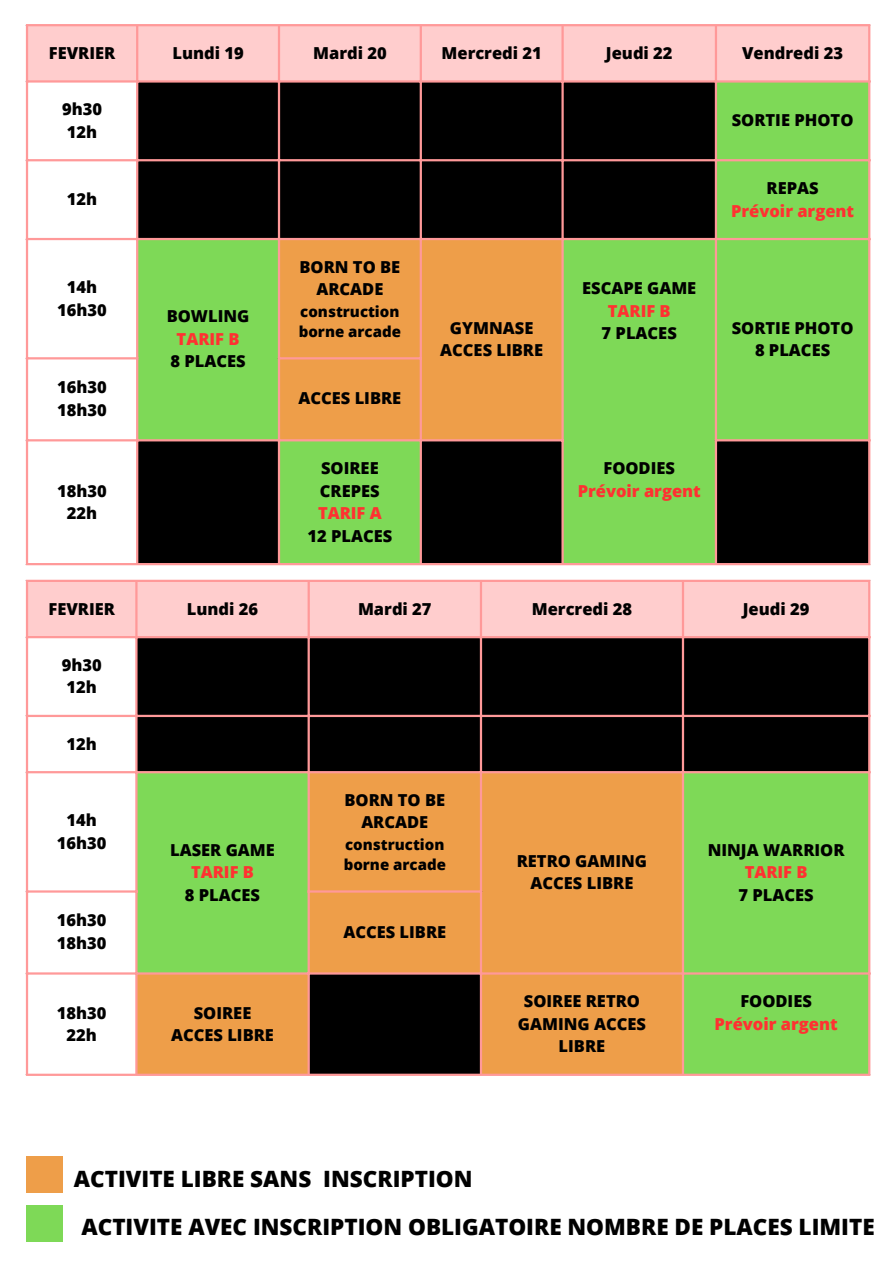
<style>
.page{position:relative;width:893px;height:1264px;background:#fff}
.page>*{position:absolute;margin:0;border:0;box-sizing:border-box;transform-origin:0 0}
.t1{font:800 22.5px "Open Sans";color:#000}
.t2{font:800 16.5px/22.5px "Open Sans";color:#000;text-align:center}
.t3{font:800 16.5px "Open Sans";color:#ff3131}
.t4{font:800 15px/20.2px "Open Sans";color:#000}
</style>
<div class="page">
<div style="left:28px;top:26px;width:840px;height:54px;background:#ffcdcd"></div>
<svg style="left:138px;top:83px;width:730px;height:480px;background:#416f2d"></svg>
<div style="left:280px;top:240px;width:281px;height:199px;background:#ee9e49"></div>
<hr style="left:26px;top:26px;width:2px;height:537px;background:#f99">
<hr style="left:136px;top:26px;width:2px;height:537px;background:#f99">
<hr style="left:278px;top:26px;width:2px;height:537px;background:#f99">
<hr style="left:419px;top:26px;width:3px;height:537px;background:#f99">
<hr style="left:561px;top:26px;width:2px;height:537px;background:#f99">
<hr style="left:714px;top:26px;width:3px;height:537px;background:#f99">
<hr style="left:868px;top:26px;width:2px;height:537px;background:#f99">
<hr style="left:26px;top:24px;width:844px;height:2px;background:#f99">
<hr style="left:26px;top:80px;width:844px;height:3px;background:#f99">
<hr style="left:26px;top:159px;width:844px;height:2px;background:#f99">
<hr style="left:26px;top:238px;width:844px;height:2px;background:#f99">
<hr style="left:26px;top:357px;width:112px;height:2px;background:#f99">
<hr style="left:278px;top:357px;width:144px;height:2px;background:#f99">
<hr style="left:26px;top:439px;width:537px;height:2px;background:#f99">
<hr style="left:714px;top:439px;width:156px;height:2px;background:#f99">
<hr style="left:26px;top:563px;width:844px;height:2px;background:#f99">
<div style="left:26px;top:1155px;width:37px;height:37px;background:#ee9e49"></div>
<div style="left:26px;top:1204px;width:37px;height:37px;background:#7ed957"></div>
<div style="left:28px;top:582px;width:840px;height:54px;background:#ffcdcd"></div>
<div style="left:137px;top:638px;width:731px;height:133px;background:#000"></div>
<div style="left:684px;top:773px;width:184px;height:300px;background:#7ed957"></div>
<svg style="left:137px;top:773px;width:544px;height:300px;background:#bd9944"></svg>
<hr style="left:26px;top:582px;width:2px;height:491px;background:#f99">
<hr style="left:135px;top:582px;width:2px;height:491px;background:#f99">
<hr style="left:307px;top:582px;width:3px;height:491px;background:#f99">
<hr style="left:480px;top:582px;width:2px;height:491px;background:#f99">
<hr style="left:681px;top:582px;width:3px;height:491px;background:#f99">
<hr style="left:868px;top:582px;width:2px;height:491px;background:#f99">
<hr style="left:26px;top:579px;width:844px;height:3px;background:#f99">
<hr style="left:26px;top:636px;width:844px;height:2px;background:#f99">
<hr style="left:26px;top:714px;width:844px;height:3px;background:#f99">
<hr style="left:26px;top:771px;width:844px;height:2px;background:#f99">
<hr style="left:26px;top:890px;width:111px;height:2px;background:#f99">
<hr style="left:307px;top:890px;width:175px;height:2px;background:#f99">
<hr style="left:26px;top:972px;width:844px;height:2px;background:#f99">
<hr style="left:26px;top:1073px;width:844px;height:2px;background:#f99">
<p class="t2" style="left:49px;top:41px;width:68px">FEVRIER</p>
<p class="t2" style="left:172px;top:41px;width:73px">Lundi 19</p>
<p class="t2" style="left:313px;top:41px;width:75px">Mardi 20</p>
<p class="t2" style="left:441px;top:41px;width:102px">Mercredi 21</p>
<p class="t2" style="left:606px;top:41px;width:68px">Jeudi 22</p>
<p class="t2" style="left:742px;top:41px;width:102px">Vendredi 23</p>
<p class="t2" style="left:62px;top:98px;width:42px">9h30</p>
<p class="t2" style="left:67px;top:120px;width:32px">12h</p>
<p class="t2" style="left:731px;top:109px;width:123px">SORTIE PHOTO</p>
<p class="t2" style="left:67px;top:188px;width:32px">12h</p>
<p class="t2" style="left:57px;top:275px;width:51px">14h<br>16h30</p>
<p class="t2" style="left:167px;top:305px;width:84px">BOWLING</p>
<p class="t3" style="left:177px;top:327px;width:64px">TARIF B</p>
<p class="t2" style="left:170px;top:350px;width:77px">8 PLACES</p>
<p class="t2" style="left:299px;top:255px;width:102px">BORN TO BE<br>ARCADE</p>
<p class="t4" style="left:299px;top:301px;width:104px">construction borne arcade</p>
<p class="t2" style="left:57px;top:375px;width:51px;text-align:left">16h30<br>18h30</p>
<p class="t2" style="left:298px;top:387px;width:104px">ACCES LIBRE</p>
<p class="t2" style="left:57px;top:479px;width:51px">18h30<br>22h</p>
<p class="t2" style="left:320px;top:456px;width:61px;text-align:left">SOIREE<br>CREPES</p>
<p class="t3" style="left:318px;top:501px;width:65px">TARIF A</p>
<p class="t2" style="left:307px;top:524px;width:86px">12 PLACES</p>
<p class="t2" style="left:440px;top:316px;width:104px">GYMNASE<br>ACCES LIBRE</p>
<p class="t2" style="left:582px;top:276px;width:116px">ESCAPE GAME</p>
<p class="t3" style="left:607px;top:299px;width:64px">TARIF B</p>
<p class="t2" style="left:601px;top:321px;width:77px">7 PLACES</p>
<p class="t2" style="left:766px;top:176px;width:54px">REPAS</p>
<p class="t3" style="left:731px;top:199px;width:125px">Prévoir argent</p>
<p class="t2" style="left:731px;top:316px;width:123px">SORTIE PHOTO</p>
<p class="t2" style="left:755px;top:338px;width:77px">8 PLACES</p>
<p class="t2" style="left:603px;top:456px;width:73px">FOODIES</p>
<p class="t3" style="left:577px;top:479px;width:125px">Prévoir argent</p>
<p class="t2" style="left:48px;top:597px;width:68px">FEVRIER</p>
<p class="t2" style="left:187px;top:597px;width:73px">Lundi 26</p>
<p class="t2" style="left:358px;top:597px;width:75px">Mardi 27</p>
<p class="t2" style="left:531px;top:597px;width:102px">Mercredi 28</p>
<p class="t2" style="left:742px;top:597px;width:68px">Jeudi 29</p>
<p class="t2" style="left:62px;top:653px;width:42px">9h30</p>
<p class="t2" style="left:66px;top:675px;width:32px">12h</p>
<p class="t2" style="left:66px;top:732px;width:32px">12h</p>
<p class="t2" style="left:57px;top:808px;width:51px">14h<br>16h30</p>
<p class="t2" style="left:170px;top:837px;width:106px">LASER GAME</p>
<p class="t3" style="left:191px;top:860px;width:64px">TARIF B</p>
<p class="t2" style="left:185px;top:882px;width:77px">8 PLACES</p>
<p class="t2" style="left:344px;top:788px;width:102px">BORN TO BE<br>ARCADE</p>
<p class="t4" style="left:344px;top:833px;width:104px">construction borne arcade</p>
<p class="t2" style="left:57px;top:908px;width:51px;text-align:left">16h30<br>18h30</p>
<p class="t2" style="left:343px;top:920px;width:104px">ACCES LIBRE</p>
<p class="t2" style="left:57px;top:1000px;width:51px">18h30<br>22h</p>
<p class="t2" style="left:194px;top:1000px;width:59px">SOIREE</p>
<p class="t2" style="left:171px;top:1023px;width:104px">ACCES LIBRE</p>
<p class="t2" style="left:516px;top:849px;width:132px">RETRO GAMING<br>ACCES LIBRE</p>
<p class="t2" style="left:707px;top:837px;width:138px">NINJA WARRIOR</p>
<p class="t3" style="left:744px;top:860px;width:64px">TARIF B</p>
<p class="t2" style="left:738px;top:882px;width:77px">7 PLACES</p>
<p class="t2" style="left:518px;top:989px;width:130px">SOIREE RETRO<br>GAMING ACCES<br>LIBRE</p>
<h1 class="t2" style="left:740px;top:989px;width:73px">FOODIES</h1>
<h1 class="t3" style="left:714px;top:1012px;width:125px">Prévoir argent</h1>
<p class="t1" style="left:74px;top:1162px;width:400px">ACTIVITE LIBRE SANS INSCRIPTION</p>
<p class="t1" style="left:81px;top:1211px;width:794px">ACTIVITE AVEC INSCRIPTION OBLIGATOIRE NOMBRE DE PLACES LIMITE</p>
</div>
